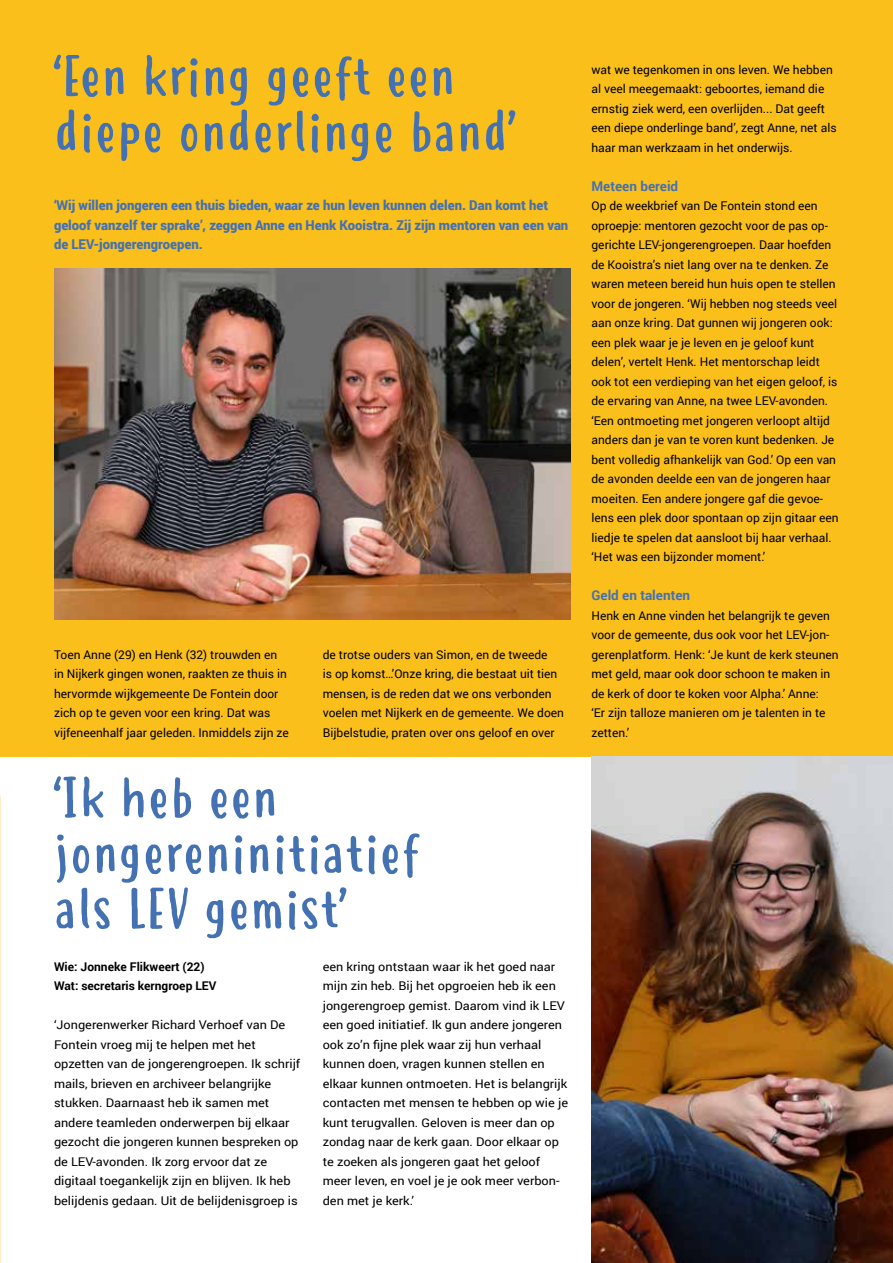
<style>
.page{position:relative;width:893px;height:1263px;background:#fff}
.page>*{position:absolute;margin:0;border:0;box-sizing:border-box;transform-origin:0 0}
.t1{font:57px/55.5px "Hastoler";color:#4471b2}
.t2{font:900 13.5px/19.5px "Roboto";color:#4471b2}
.t3{font:700 13.5px "Roboto";color:#4471b2}
.t4{font:12px/19.5px "Roboto";color:#000}
.t5{font:12px/19.5px "Roboto";color:#000;scale:1.06 1}
.t6{font:700 12px/19.5px "Roboto";color:#000}
</style>
<div class="page">
<div style="left:0;top:0;width:893px;height:756px;background:#fbbf1b"></div>
<img style="left:591px;top:756px;width:302px;height:507px">
<img style="left:54px;top:268px;width:516px;height:352px">
<h1 class="t1" style="left:54px;top:49px;width:463px">‘Een kring geeft een diepe onderlinge band’</h1>
<p class="t2" style="left:54px;top:195px;width:516px">‘Wij willen jongeren een thuis bieden, waar ze hun leven kunnen delen. Dan komt het geloof vanzelf ter sprake’, zeggen Anne en Henk Kooistra. Zij zijn mentoren van een van de LEV-jongerengroepen.</p>
<p class="t4" style="left:54px;top:644px;width:236px">Toen Anne (29) en Henk (32) trouwden en in Nijkerk gingen wonen, raakten ze thuis in hervormde wijkgemeente De Fontein door zich op te geven voor een kring. Dat was vijfeneenhalf jaar geleden. Inmiddels zijn ze</p>
<p class="t4" style="left:323px;top:644px;width:243px">de trotse ouders van Simon, en de tweede<br>is op komst…’Onze kring, die bestaat uit tien mensen, is de reden dat we ons verbonden voelen met Nijkerk en de gemeente. We doen Bijbelstudie, praten over ons geloof en over</p>
<h1 class="t1" style="left:54px;top:771px;width:367px">‘Ik heb een jongereninitiatief als LEV gemist’</h1>
<p class="t6" style="left:54px;top:956px;width:164px">Wie: Jonneke Flikweert (22)<br>Wat: secretaris kerngroep LEV</p>
<p class="t5" style="left:54px;top:1015px;width:234px">‘Jongerenwerker Richard Verhoef van De Fontein vroeg mij te helpen met het opzetten van de jongerengroepen. Ik schrijf mails, brieven en archiveer belangrijke stukken. Daarnaast heb ik samen met andere teamleden onderwerpen bij elkaar gezocht die jongeren kunnen bespreken op de LEV-avonden. Ik zorg ervoor dat ze digitaal toegankelijk zijn en blijven. Ik heb belijdenis gedaan. Uit de belijdenisgroep is</p>
<p class="t5" style="left:323px;top:956px;width:233px">een kring ontstaan waar ik het goed naar mijn zin heb. Bij het opgroeien heb ik een jongerengroep gemist. Daarom vind ik LEV een goed initiatief. Ik gun andere jongeren ook zo’n fijne plek waar zij hun verhaal kunnen doen, vragen kunnen stellen en elkaar kunnen ontmoeten. Het is belangrijk contacten met mensen te hebben op wie je kunt terugvallen. Geloven is meer dan op zondag naar de kerk gaan. Door elkaar op te zoeken als jongeren gaat het geloof meer leven, en voel je je ook meer verbon&shy;den met je kerk.’</p>
<p class="t4" style="left:591px;top:59px;width:247px">wat we tegenkomen in ons leven. We hebben al veel meegemaakt: geboortes, iemand die ernstig ziek werd, een overlijden... Dat geeft een diepe onderlinge band’, zegt Anne, net als haar man werkzaam in het onderwijs.</p>
<p class="t3" style="left:591px;top:176px;width:88px">Meteen bereid</p>
<p class="t4" style="left:591px;top:196px;width:249px">Op de weekbrief van De Fontein stond een oproepje: mentoren gezocht voor de pas op&shy;gerichte LEV-jongerengroepen. Daar hoefden de Kooistra’s niet lang over na te denken. Ze waren meteen bereid hun huis open te stellen voor de jongeren. ‘Wij hebben nog steeds veel aan onze kring. Dat gunnen wij jongeren ook: een plek waar je je leven en je geloof kunt delen’, vertelt Henk. Het mentorschap leidt ook tot een verdieping van het eigen geloof, is de ervaring van Anne, na twee LEV-avonden. ‘Een ontmoeting met jongeren verloopt altijd anders dan je van te voren kunt bedenken. Je bent volledig afhankelijk van God.’ Op een van de avonden deelde een van de jongeren haar moeiten. Een andere jongere gaf die gevoe&shy;lens een plek door spontaan op zijn gitaar een liedje te spelen dat aansloot bij haar verhaal. ‘Het was een bijzonder moment.’</p>
<p class="t3" style="left:591px;top:586px;width:100px">Geld en talenten</p>
<p class="t4" style="left:591px;top:605px;width:249px">Henk en Anne vinden het belangrijk te geven voor de gemeente, dus ook voor het LEV-jon&shy;gerenplatform. Henk: ‘Je kunt de kerk steunen met geld, maar ook door schoon te maken in de kerk of door te koken voor Alpha.’ Anne:<br>‘Er zijn talloze manieren om je talenten in te zetten.’</p>
</div>
